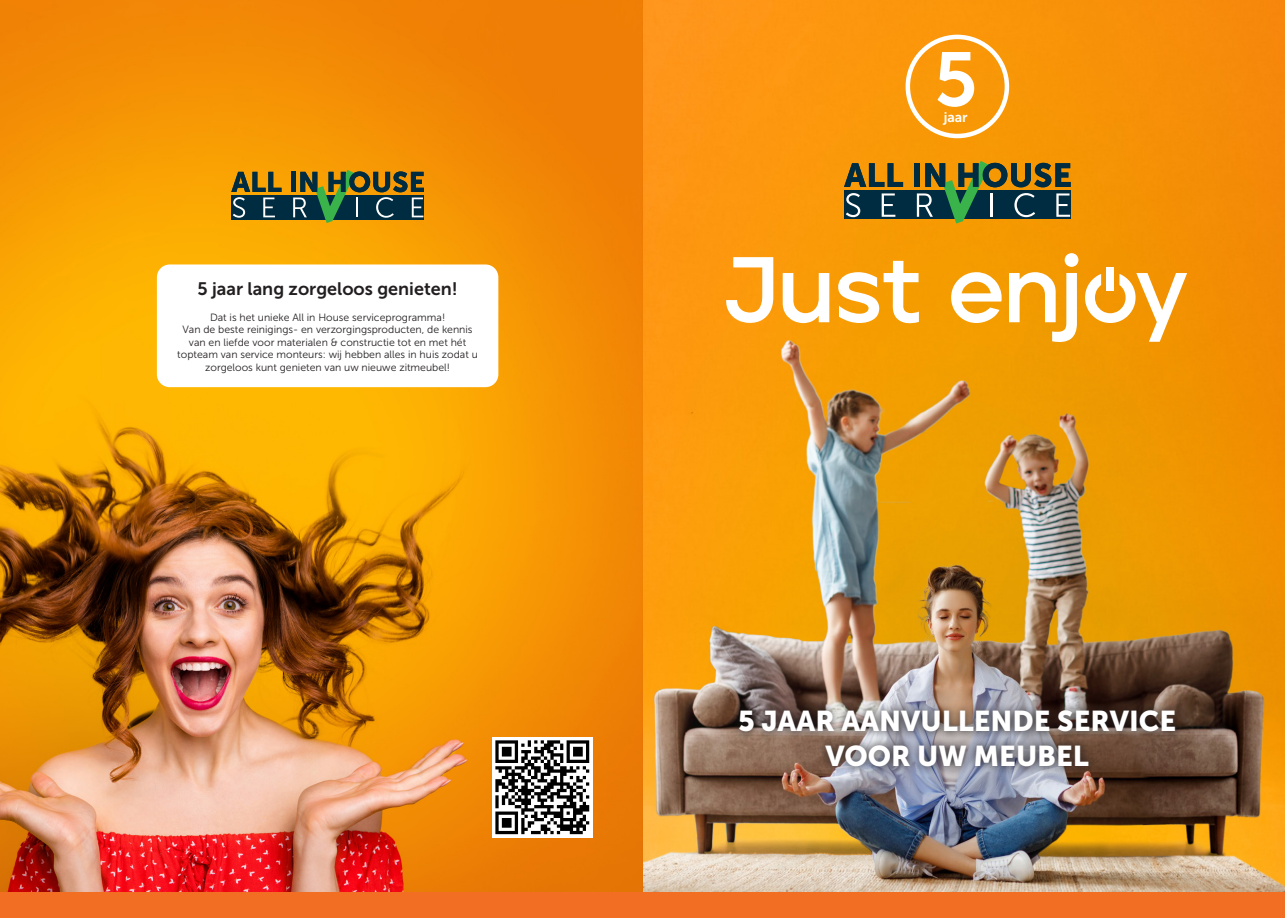
<style>
.page{position:relative;width:1285px;height:919px;background:#fff}
.page>*{position:absolute;margin:0;border:0;box-sizing:border-box;transform-origin:0 0}
.t1{font:28.5px/34.2px "Museo Sans 900";color:#fff;text-align:center}
.t2{font:18px "Museo Sans 700";color:#231f20}
.t3{font:13.95px "Museo Sans 700";color:#fff}
.t4{font:10.5px/12.6px "Museo Sans 300";color:#231f20;text-align:center}
</style>
<div class="page">
<img style="left:642px;top:0;width:642px;height:892px">
<img style="left:0;top:0;width:642px;height:892px">
<div style="left:0;top:892px;width:1284px;height:25px;background:#f26e23"></div>
<img style="left:730px;top:701px;width:453px;height:73px">
<div style="left:492px;top:737px;width:100px;height:100px;background:#fff"></div>
<svg style="left:495px;top:740px;width:94px;height:94px"></svg>
<div style="left:157px;top:264px;width:341px;height:123px;background:#fff;border-radius:13px"></div>
<svg style="left:937px;top:52px;width:37px;height:55px"></svg>
<div style="left:905px;top:35px;width:103px;height:103px;border:4px solid #fff;border-radius:50%"></div>
<div style="left:843px;top:191px;width:227px;height:28px;background:#002c41"></div>
<svg style="left:846px;top:193px;width:14px;height:24px"></svg>
<svg style="left:881px;top:193px;width:14px;height:24px"></svg>
<svg style="left:843px;top:163px;width:59px;height:24px"></svg>
<div style="left:913px;top:163px;width:6px;height:24px;background:#002c41"></div>
<svg style="left:916px;top:161px;width:154px;height:62px"></svg>
<div style="left:231px;top:195px;width:193px;height:24px;background:#002c41"></div>
<svg style="left:231px;top:172px;width:50px;height:46px"></svg>
<div style="left:290px;top:172px;width:5px;height:20px;background:#002c41"></div>
<svg style="left:293px;top:170px;width:131px;height:53px"></svg>
<svg style="left:726px;top:257px;width:47px;height:66px"></svg>
<svg style="left:782px;top:273px;width:47px;height:50px"></svg>
<svg style="left:838px;top:261px;width:80px;height:62px"></svg>
<svg style="left:950px;top:272px;width:51px;height:51px"></svg>
<svg style="left:1008px;top:253px;width:70px;height:90px"></svg>
<svg style="left:1084px;top:273px;width:102px;height:69px"></svg>
<div style="left:1106px;top:268px;width:7px;height:23px;background:#fff"></div>
<h2 class="t2" style="left:197px;top:279px;width:262px">5 jaar lang zorgeloos genieten!</h2>
<p class="t4" style="left:177px;top:311px;width:302px">Dat is het unieke All in House serviceprogramma!<br>Van de beste reinigings- en verzorgingsproducten, de kennis van en liefde voor materialen &amp; constructie tot en met hét topteam van service monteurs: wij hebben alles in huis zodat u zorgeloos kunt genieten van uw nieuwe zitmeubel!</p>
<h3 class="t3" style="left:943px;top:110px;width:26px">jaar</h3>
<h1 class="t1" style="left:738px;top:704px;width:439px">5 JAAR AANVULLENDE SERVICE<br>VOOR UW MEUBEL</h1>
</div>
